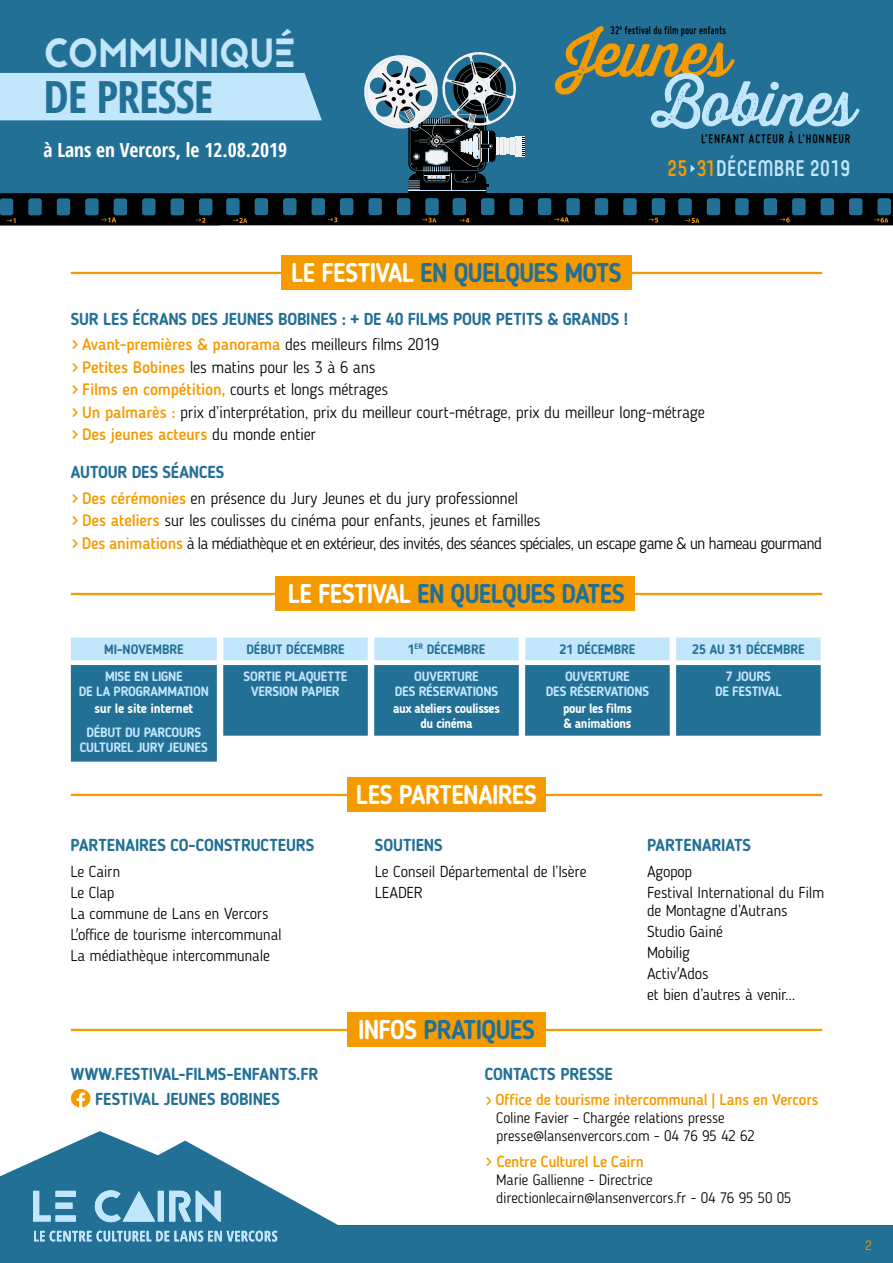
<style>
.page{position:relative;width:893px;height:1263px;background:#fff}
.page>*{position:absolute;margin:0;border:0;box-sizing:border-box;transform-origin:0 0}
.t1{font:61.5px "Thirsty Rough Reg";letter-spacing:-.02em;color:#c2e6fb}
.t2{font:61.5px "Thirsty Rough Reg";letter-spacing:-.02em;color:#f59b00}
.t3{font:700 condensed 44.4px "Open Sans";letter-spacing:-.02em;color:#237096}
.t4{font:40.65px "Jaapokkisubtract";letter-spacing:.015em;color:#c2e6fb;scale:.9 1}
.t5{font:700 27px "Blogger Sans";letter-spacing:-.025em;color:#237096;scale:.9 1}
.t6{font:700 27px "Blogger Sans";letter-spacing:-.02em;color:#fff;scale:.9 1}
.t7{font:500 22.35px "Core Mellow";letter-spacing:.02em;color:#c2e6fb;scale:.8 1}
.t8{font:700 condensed 19.5px "Open Sans";color:#fff}
.t9{font:700 17.25px/25.5px "Blogger Sans";letter-spacing:-.005em;color:#237096;scale:.94 1}
.t10{font:300 16.5px/22.5px "Blogger Sans";letter-spacing:-.02em;color:#000}
.t11{font:300 15.75px/21px "Blogger Sans";letter-spacing:-.015em;color:#000}
.t12{font:500 15.75px "Blogger Sans";letter-spacing:-.02em;color:#f59b00}
.t13{font:300 15px/18px "Blogger Sans";letter-spacing:-.015em;color:#000}
.t14{font:700 13.5px/15px "Blogger Sans";letter-spacing:-.02em;color:#c2e6fb;text-align:center;scale:.95 1}
.t15{font:700 13.5px "Blogger Sans";color:#237096;scale:.94 1}
.t16{font:700 13.5px/15px "Blogger Sans";letter-spacing:-.03em;color:#fff;text-align:center;scale:.91 1}
.t17{font:700 13.5px "Miso";letter-spacing:.07em;color:#000;scale:.95 1}
.t18{font:700 13.5px "Blogger Sans";letter-spacing:-.03em;color:#fff;scale:.95 1}
.t19{font:300 13.5px "Core Mellow";color:#f59b00}
.t20{font:700 12px "Miso";letter-spacing:.01em;color:#000;scale:.9 1}
.s1{color:#f59b00}
.s2{color:#fff}
.s3{font-family:"Core Mellow";font-weight:500;color:#f59b00}
.s4{font-weight:500;color:#f59b00}
.s5{font-family:"Core Mellow"}
</style>
<div class="page">
<svg style="left:0;top:1131px;width:338px;height:132px;fill:#237096"></svg>
<div style="left:238px;top:1225px;width:655px;height:38px;background:#237096"></div>
<div style="left:0;top:0;width:893px;height:224px;background:#237096"></div>
<svg style="left:0;top:52px;width:893px;height:174px"></svg>
<svg style="left:33px;top:1190px;width:188px;height:32px;background:#6aa5c3"></svg>
<svg style="left:34px;top:1231px;width:243px;height:10px;background:#74acc9"></svg>
<hr style="left:71px;top:272px;width:751px;height:2px;background:#f59b00">
<div style="left:281px;top:255px;width:351px;height:35px;background:#f59b00"></div>
<hr style="left:71px;top:593px;width:751px;height:2px;background:#f59b00">
<div style="left:276px;top:576px;width:359px;height:35px;background:#f59b00"></div>
<svg style="left:71px;top:637px;width:146px;height:24px;background:#c5e7fb"></svg>
<svg style="left:223px;top:637px;width:598px;height:24px;background:#c7e8fb"></svg>
<svg style="left:71px;top:665px;width:750px;height:97px;fill:#237096"></svg>
<hr style="left:71px;top:794px;width:751px;height:2px;background:#f59b00">
<div style="left:348px;top:777px;width:198px;height:35px;background:#f59b00"></div>
<hr style="left:71px;top:1029px;width:751px;height:2px;background:#f59b00">
<div style="left:347px;top:1012px;width:198px;height:35px;background:#f59b00"></div>
<svg style="left:71px;top:1089px;width:20px;height:18px"></svg>
<h3 class="t4" style="left:44px;top:24px;width:282px">COMMUNIQUÉ</h3>
<h2 class="t3" style="left:43px;top:66px;width:171px">DE PRESSE</h2>
<p class="t8" style="left:43px;top:137px;width:245px">à Lans en Vercors, le 12.08.2019</p>
<p class="t20" style="left:611px;top:23px;width:130px">32<sup>è</sup> festival du film pour enfants</p>
<h1 class="t2" style="left:563px;top:9px;width:169px">Jeunes</h1>
<h1 class="t1" style="left:653px;top:58px;width:204px">Bobines</h1>
<p class="t17" style="left:701px;top:131px;width:158px">L’ENFANT ACTEUR À L’HONNEUR</p>
<h3 class="t7" style="left:667px;top:152px;width:231px"><span class="s1">25 31</span>DÉCEMBRE 2019</h3>
<h3 class="t5" style="left:291px;top:257px;width:369px"><span class="s2">LE FESTIVAL</span> EN QUELQUES MOTS</h3>
<p class="t9" style="left:71px;top:306px;width:594px">SUR LES ÉCRANS DES JEUNES BOBINES : + DE 40 FILMS POUR PETITS &amp; GRANDS !</p>
<p class="t10" style="left:71px;top:333px;width:636px"><span class="s3">&gt;</span> <span class="s4">Avant-premières &amp; panorama</span> des meilleurs films 2019<br><span class="s3">&gt;</span> <span class="s4">Petites Bobines</span> les matins pour les 3 à 6 ans<br><span class="s3">&gt;</span> <span class="s4">Films en compétition,</span> courts et longs métrages<br><span class="s3">&gt;</span> <span class="s4">Un palmarès :</span> prix d’interprétation, prix du meilleur court-métrage, prix du meilleur long-métrage <span class="s3">&gt;</span> <span class="s4">Des jeunes acteurs</span> du monde entier</p>
<p class="t9" style="left:71px;top:459px;width:165px">AUTOUR DES SÉANCES</p>
<p class="t10" style="left:71px;top:487px;width:753px"><span class="s3">&gt;</span> <span class="s4">Des cérémonies</span> en présence du Jury Jeunes et du jury professionnel<br><span class="s3">&gt;</span> <span class="s4">Des ateliers</span> sur les coulisses du cinéma pour enfants, jeunes et familles<br><span class="s3">&gt;</span> <span class="s4">Des animations</span> à la médiathèque et en extérieur, des invités, des séances spéciales, un escape game &amp; un hameau gourmand</p>
<h3 class="t5" style="left:288px;top:578px;width:376px"><span class="s2">LE FESTIVAL</span> EN QUELQUES DATES</h3>
<p class="t15" style="left:104px;top:641px;width:86px">MI-NOVEMBRE</p>
<p class="t15" style="left:246px;top:641px;width:106px">DÉBUT DÉCEMBRE</p>
<p class="t15" style="left:408px;top:641px;width:84px">1<sup>ER</sup> DÉCEMBRE</p>
<p class="t15" style="left:559px;top:641px;width:82px">21 DÉCEMBRE</p>
<p class="t15" style="left:692px;top:641px;width:121px">25 AU 31 DÉCEMBRE</p>
<p class="t14" style="left:79px;top:669px;width:138px">MISE EN LIGNE<br>DE LA PROGRAMMATION</p>
<p class="t18" style="left:94px;top:700px;width:105px">sur le site internet</p>
<p class="t14" style="left:80px;top:725px;width:136px">DÉBUT DU PARCOURS<br>CULTUREL JURY JEUNES</p>
<p class="t14" style="left:244px;top:669px;width:111px">SORTIE PLAQUETTE<br>VERSION PAPIER</p>
<p class="t14" style="left:395px;top:669px;width:110px">OUVERTURE<br>DES RÉSERVATIONS</p>
<p class="t16" style="left:393px;top:700px;width:119px">aux ateliers coulisses du cinéma</p>
<p class="t14" style="left:546px;top:669px;width:110px">OUVERTURE<br>DES RÉSERVATIONS</p>
<p class="t16" style="left:563px;top:700px;width:77px;text-align:left">pour les films &amp; animations</p>
<p class="t14" style="left:715px;top:669px;width:72px">7 JOURS<br>DE FESTIVAL</p>
<p class="t9" style="left:71px;top:832px;width:261px">PARTENAIRES CO-CONSTRUCTEURS</p>
<p class="t11" style="left:71px;top:861px;width:213px">Le Cairn<br>Le Clap<br>La commune de Lans en Vercors<br>L'office de tourisme intercommunal<br>La médiathèque intercommunale</p>
<p class="t9" style="left:95px;top:1061px;width:239px;text-indent:-24px">WWW.FESTIVAL-FILMS-ENFANTS.FR<br>FESTIVAL JEUNES BOBINES</p>
<h3 class="t6" style="left:356px;top:779px;width:203px">LES PARTENAIRES</h3>
<p class="t9" style="left:375px;top:832px;width:74px">SOUTIENS</p>
<p class="t11" style="left:375px;top:861px;width:213px">Le Conseil Départemental de l’Isère<br>LEADER</p>
<h3 class="t5" style="left:358px;top:1014px;width:198px"><span class="s2">INFOS</span> PRATIQUES</h3>
<p class="t9" style="left:647px;top:832px;width:112px">PARTENARIATS</p>
<p class="t11" style="left:647px;top:861px;width:179px">Agopop<br>Festival International du Film</p>
<p class="t11" style="left:647px;top:900px;width:150px">de Montagne d’Autrans<br>Studio Gainé<br>Mobilig<br>Activ'Ados<br>et bien d’autres à venir...</p>
<p class="t9" style="left:485px;top:1061px;width:138px">CONTACTS PRESSE</p>
<p class="t12" style="left:485px;top:1090px;width:335px"><span class="s5">&gt;</span> Office de tourisme intercommunal | Lans en Vercors</p>
<p class="t13" style="left:496px;top:1109px;width:260px">Coline Favier - Chargée relations presse presse@lansenvercors.com - 04 76 95 42 62</p>
<p class="t12" style="left:485px;top:1152px;width:161px"><span class="s5">&gt;</span> Centre Culturel Le Cairn</p>
<p class="t13" style="left:496px;top:1170px;width:297px">Marie Gallienne - Directrice directionlecairn@lansenvercors.fr - 04 76 95 50 05</p>
<p class="t19" style="left:865px;top:1234px;width:9px">2</p>
</div>
